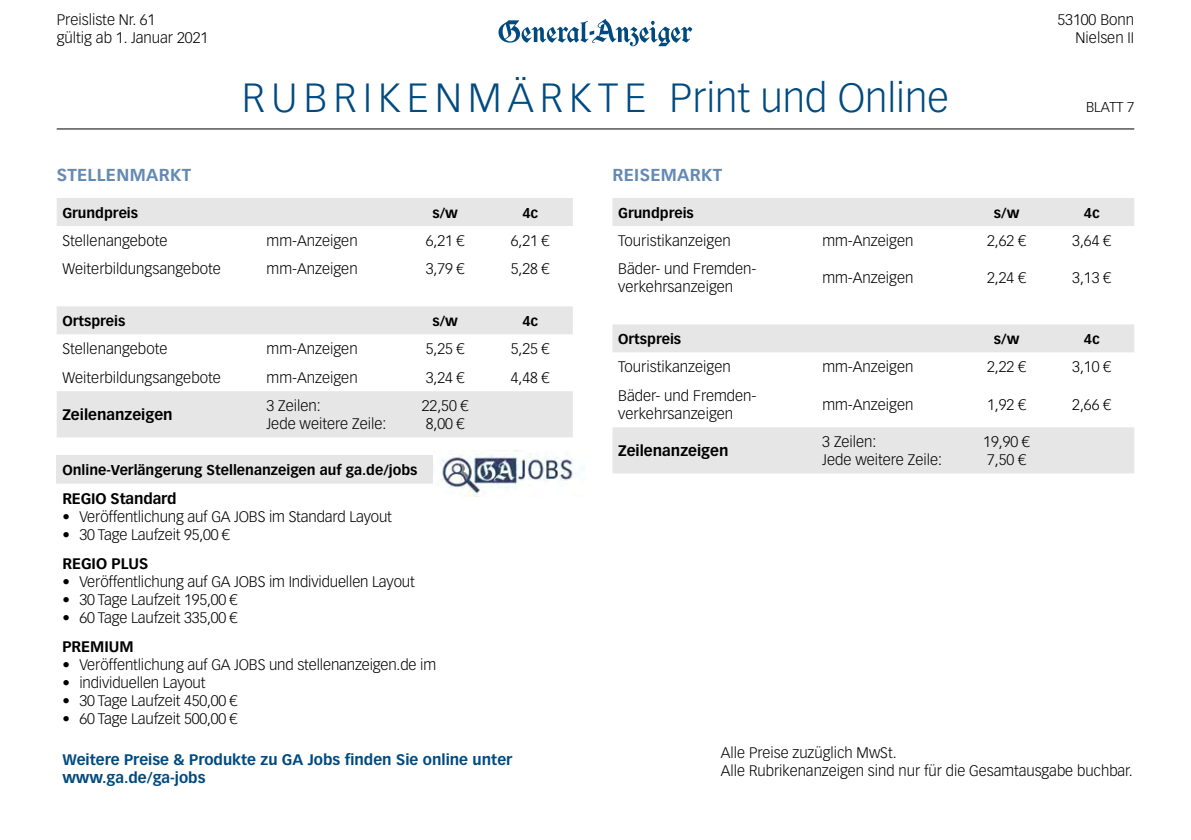
<style>
.page{position:relative;width:1191px;height:840px;background:#fff}
.page>*{position:absolute;margin:0;border:0;box-sizing:border-box;transform-origin:0 0}
.t1{font:300 40px "Vectora LT";letter-spacing:.16em;color:#004a80}
.t2{font:700 17px "Vectora LT";letter-spacing:.02em;color:#648ab3}
.t3{font:300 15px/18px "Vectora LT";color:#000}
.t4{font:700 15px/18px "Vectora LT";color:#004a80}
.t5{font:700 15px "Vectora LT";color:#000}
.t6{font:700 14px "Vectora LT";color:#000}
.t7{font:300 14px "Vectora LT";color:#000}
</style>
<div class="page">
<svg style="left:498px;top:19px;width:194px;height:27px"></svg>
<hr style="left:57px;top:128px;width:1077px;height:1px;background:#000">
<div style="left:57px;top:198px;width:516px;height:28px;background:#e7e6e6"></div>
<div style="left:57px;top:306px;width:516px;height:131px;background:#e7e6e6"></div>
<svg style="left:57px;top:334px;width:516px;height:57px"></svg>
<div style="left:57px;top:455px;width:516px;height:28px;background:#e7e6e6"></div>
<div style="left:612px;top:198px;width:522px;height:28px;background:#e7e6e6"></div>
<div style="left:612px;top:324px;width:522px;height:149px;background:#e7e6e6"></div>
<svg style="left:612px;top:352px;width:522px;height:75px"></svg>
<img style="left:434px;top:450px;width:151px;height:46px">
<p class="t3" style="left:57px;top:11px;width:100px">Preisliste Nr. 61</p>
<p class="t3" style="left:1057px;top:11px;width:78px">53100 Bonn</p>
<p class="t3" style="left:57px;top:29px;width:153px">gültig ab 1. Januar 2021</p>
<p class="t3" style="left:1075px;top:29px;width:60px">Nielsen II</p>
<h1 class="t1" style="left:242px;top:75px;width:708px">RUBRIKENMÄRKTE Print und Online</h1>
<p class="t7" style="left:1086px;top:99px;width:50px">BLATT 7</p>
<p class="t2" style="left:57px;top:164px;width:136px">STELLENMARKT</p>
<p class="t6" style="left:62px;top:204px;width:77px">Grundpreis</p>
<p class="t6" style="left:432px;top:204px;width:27px">s/w</p>
<p class="t6" style="left:522px;top:204px;width:17px">4c</p>
<p class="t3" style="left:62px;top:231px;width:107px">Stellenangebote</p>
<p class="t3" style="left:266px;top:231px;width:93px">mm-Anzeigen</p>
<p class="t3" style="left:426px;top:231px;width:41px">6,21 €</p>
<p class="t3" style="left:511px;top:231px;width:41px">6,21 €</p>
<p class="t3" style="left:62px;top:260px;width:160px">Weiterbildungsangebote</p>
<p class="t3" style="left:266px;top:260px;width:93px">mm-Anzeigen</p>
<p class="t3" style="left:426px;top:260px;width:41px">3,79 €</p>
<p class="t3" style="left:511px;top:260px;width:41px">5,28 €</p>
<p class="t6" style="left:62px;top:312px;width:64px">Ortspreis</p>
<p class="t6" style="left:432px;top:312px;width:27px">s/w</p>
<p class="t6" style="left:522px;top:312px;width:17px">4c</p>
<p class="t3" style="left:62px;top:340px;width:107px">Stellenangebote</p>
<p class="t3" style="left:266px;top:340px;width:93px">mm-Anzeigen</p>
<p class="t3" style="left:426px;top:340px;width:41px">5,25 €</p>
<p class="t3" style="left:511px;top:340px;width:41px">5,25 €</p>
<p class="t3" style="left:62px;top:368px;width:160px">Weiterbildungsangebote</p>
<p class="t3" style="left:266px;top:368px;width:93px">mm-Anzeigen</p>
<p class="t3" style="left:426px;top:368px;width:41px">3,24 €</p>
<p class="t3" style="left:511px;top:368px;width:41px">4,48 €</p>
<p class="t5" style="left:62px;top:405px;width:112px">Zeilenanzeigen</p>
<p class="t3" style="left:266px;top:396px;width:121px">3 Zeilen:<br>Jede weitere Zeile:</p>
<p class="t3" style="left:422px;top:396px;width:48px">22,50 €<br>8,00 €</p>
<p class="t6" style="left:62px;top:461px;width:356px">Online-Verlängerung Stellenanzeigen auf ga.de/jobs</p>
<p class="t5" style="left:62px;top:489px;width:116px">REGIO Standard</p>
<p class="t3" style="left:62px;top:507px;width:331px">• Veröffentlichung auf GA JOBS im Standard Layout</p>
<p class="t3" style="left:62px;top:525px;width:169px">• 30 Tage Laufzeit 95,00 €</p>
<p class="t5" style="left:62px;top:554px;width:87px">REGIO PLUS</p>
<p class="t3" style="left:62px;top:572px;width:354px">• Veröffentlichung auf GA JOBS im Individuellen Layout</p>
<p class="t3" style="left:62px;top:590px;width:177px">• 30 Tage Laufzeit 195,00 €</p>
<p class="t3" style="left:62px;top:608px;width:177px">• 60 Tage Laufzeit 335,00 €</p>
<p class="t5" style="left:62px;top:637px;width:73px">PREMIUM</p>
<p class="t3" style="left:62px;top:655px;width:375px">• Veröffentlichung auf GA JOBS und stellenanzeigen.de im</p>
<p class="t3" style="left:62px;top:673px;width:145px">• individuellen Layout</p>
<p class="t3" style="left:62px;top:691px;width:177px">• 30 Tage Laufzeit 450,00 €</p>
<p class="t3" style="left:62px;top:709px;width:177px">• 60 Tage Laufzeit 500,00 €</p>
<p class="t4" style="left:62px;top:750px;width:451px">Weitere Preise &amp; Produkte zu GA Jobs finden Sie online unter www.ga.de/ga-jobs</p>
<p class="t2" style="left:612px;top:164px;width:111px">REISEMARKT</p>
<p class="t6" style="left:618px;top:204px;width:77px">Grundpreis</p>
<p class="t6" style="left:994px;top:204px;width:27px">s/w</p>
<p class="t6" style="left:1083px;top:204px;width:17px">4c</p>
<p class="t3" style="left:618px;top:231px;width:114px">Touristikanzeigen</p>
<p class="t3" style="left:822px;top:231px;width:93px">mm-Anzeigen</p>
<p class="t3" style="left:987px;top:231px;width:41px">2,62 €</p>
<p class="t3" style="left:1072px;top:231px;width:41px">3,64 €</p>
<p class="t3" style="left:618px;top:260px;width:140px">Bäder- und Fremden&shy;verkehrsanzeigen</p>
<p class="t3" style="left:822px;top:269px;width:93px">mm-Anzeigen</p>
<p class="t3" style="left:987px;top:269px;width:41px">2,24 €</p>
<p class="t3" style="left:1072px;top:269px;width:41px">3,13 €</p>
<p class="t6" style="left:618px;top:330px;width:64px">Ortspreis</p>
<p class="t6" style="left:994px;top:330px;width:27px">s/w</p>
<p class="t6" style="left:1083px;top:330px;width:17px">4c</p>
<p class="t3" style="left:618px;top:358px;width:114px">Touristikanzeigen</p>
<p class="t3" style="left:822px;top:358px;width:93px">mm-Anzeigen</p>
<p class="t3" style="left:987px;top:358px;width:41px">2,22 €</p>
<p class="t3" style="left:1072px;top:358px;width:41px">3,10 €</p>
<p class="t3" style="left:618px;top:386px;width:140px">Bäder- und Fremden&shy;verkehrsanzeigen</p>
<p class="t3" style="left:822px;top:395px;width:93px">mm-Anzeigen</p>
<p class="t3" style="left:987px;top:395px;width:41px">1,92 €</p>
<p class="t3" style="left:1072px;top:395px;width:41px">2,66 €</p>
<p class="t5" style="left:618px;top:441px;width:112px">Zeilenanzeigen</p>
<p class="t3" style="left:822px;top:432px;width:121px">3 Zeilen:<br>Jede weitere Zeile:</p>
<p class="t3" style="left:983px;top:432px;width:48px">19,90 €<br>7,50 €</p>
<p class="t3" style="left:721px;top:743px;width:413px">Alle Preise zuzüglich MwSt.<br>Alle Rubrikenanzeigen sind nur für die Gesamtausgabe buchbar.</p>
</div>
